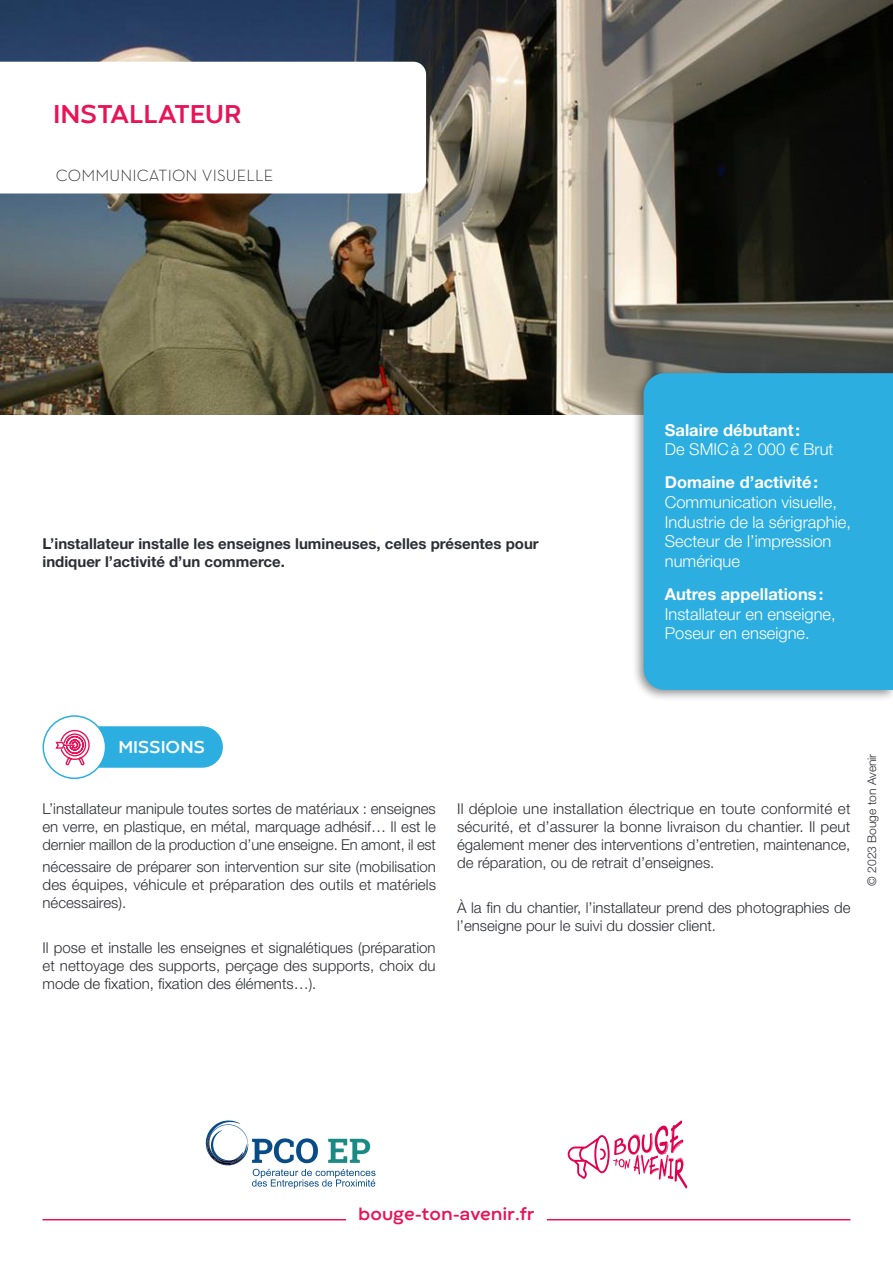
<style>
.page{position:relative;width:893px;height:1263px;background:#fff}
.page>*{position:absolute;margin:0;border:0;box-sizing:border-box;transform-origin:0 0}
.t1{font:700 27px "Codec Warm";color:#e71457}
.t2{font:700 18px "Codec Warm";color:#e71457}
.t3{font:700 18px "Codec Warm";color:#fff}
.t4{font:300 16.5px/19.8px "Helvetica Neue LT Std";color:#fff}
.t5{font:700 16.5px/19.8px "Helvetica Neue LT Std";color:#fff}
.t6{font:300 16.5px "Neutra Text";letter-spacing:.01em;color:#231f20}
.texte_courant{font:300 15px/18px "Helvetica Neue LT Std";color:#2c2e35;text-align:justify}
.chapo{font:700 15px/18px "Helvetica Neue LT Std";color:#2c2e35}
.t7{font:300 12px "Helvetica Neue LT Std";color:#2c2e35}
.s1{font-weight:300}
.s2{font-weight:700}
</style>
<div class="page">
<hr style="left:43px;top:1219px;width:303px;height:1px;background:#e71457">
<hr style="left:547px;top:1219px;width:303px;height:1px;background:#e71457">
<svg style="left:206px;top:1120px;width:170px;height:68px"></svg>
<svg style="left:568px;top:1120px;width:119px;height:68px"></svg>
<img style="left:0;top:0;width:893px;height:415px">
<div style="left:43px;top:726px;width:180px;height:42px;background:#2daee0;border-radius:21px"></div>
<div style="left:43px;top:716px;width:63px;height:62px;background:#fff;border-radius:50%"></div>
<div style="left:43px;top:715px;width:63px;height:64px;border:2px solid #2daee0;border-radius:50%"></div>
<svg style="left:55px;top:729px;width:35px;height:37px"></svg>
<svg style="left:0;top:62px;width:426px;height:131px"></svg>
<div style="left:632px;top:367px;width:261px;height:335px;background:#231f20;opacity:.5"></div>
<div style="left:644px;top:373px;width:249px;height:317px;background:#2daee0"></div>
<p class="t1" style="left:53px;top:97px;width:190px">INSTALLATEUR</p>
<p class="t6" style="left:56px;top:166px;width:219px">COMMUNICATION VISUELLE</p>
<p class="chapo" style="left:43px;top:534px;width:498px">L’installateur installe les enseignes lumineuses, celles présentes pour indiquer l’activité d’un commerce.</p>
<p class="t5" style="left:665px;top:419px;width:170px">Salaire débutant:<br><span class="s1">De SMICà 2 000 € Brut</span></p>
<p class="t4" style="left:665px;top:472px;width:188px"><span class="s2">Domaine d’activité:<br></span>Communication visuelle,<br>Industrie de la sérigraphie,<br>Secteur de l’impression numérique</p>
<p class="t4" style="left:665px;top:584px;width:172px"><span class="s2">Autres appellations:<br></span>Installateur en enseigne,<br>Poseur en enseigne.</p>
<p class="t3" style="left:118px;top:736px;width:88px">MISSIONS</p>
<p class="texte_courant" style="left:43px;top:799px;width:395px">L’installateur manipule toutes sortes de matériaux : enseignes en verre, en plastique, en métal, marquage adhésif… Il est le dernier maillon de la production d’une enseigne. En amont, il est</p>
<p class="texte_courant" style="left:43px;top:858px;width:395px">nécessaire de préparer son intervention sur site (mobilisation des équipes, véhicule et préparation des outils et matériels nécessaires).</p>
<p class="texte_courant" style="left:43px;top:938px;width:395px">Il pose et installe les enseignes et signalétiques (préparation et nettoyage des supports, perçage des supports, choix du mode de fixation, fixation des éléments…).</p>
<p class="texte_courant" style="left:457px;top:799px;width:395px">Il déploie une installation électrique en toute conformité et sécurité, et d’assurer la bonne livraison du chantier. Il peut également mener des interventions d’entretien, maintenance, de réparation, ou de retrait d’enseignes.</p>
<p class="texte_courant" style="left:457px;top:898px;width:395px">À la fin du chantier, l’installateur prend des photographies de l’enseigne pour le suivi du dossier client.</p>
<p class="t7" style="left:864px;top:886px;width:133px;rotate:-90deg">© 2023 Bouge ton Avenir</p>
<p class="t2" style="left:358px;top:1203px;width:178px">bouge-ton-avenir.fr</p>
</div>
